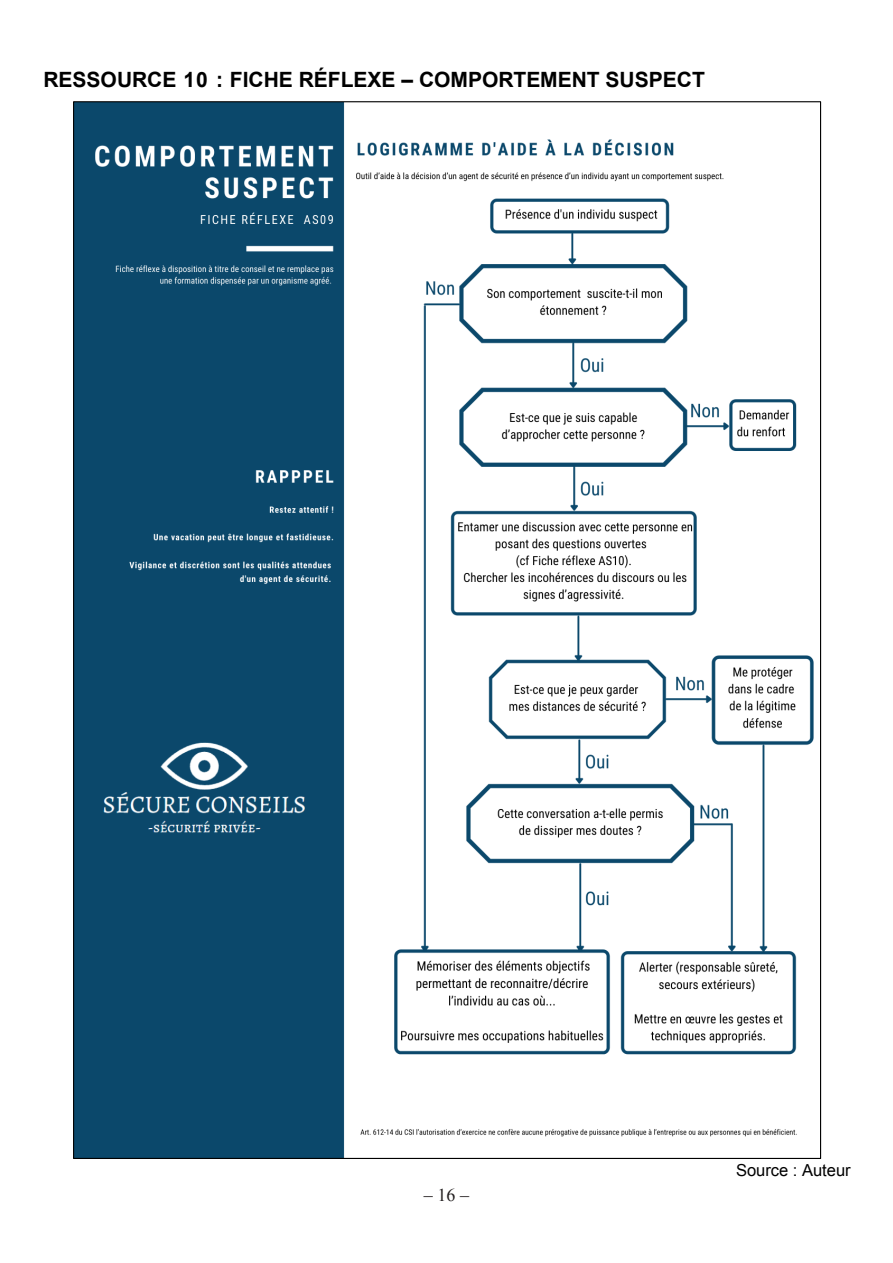
<style>
.page{position:relative;width:893px;height:1263px;background:#fff}
.page>*{position:absolute;margin:0;border:0;box-sizing:border-box;transform-origin:0 0}
.t1{font:700 21px "Arial";letter-spacing:-.005em;color:#000}
.t2{font:18px "Times New Roman";color:#231f20}
.t3{font:16.5px "Arial";color:#000}
</style>
<div class="page">
<img style="left:75px;top:103px;width:739px;height:1054px">
<p class="t1" style="left:43px;top:66px;width:663px">RESSOURCE 10 : FICHE RÉFLEXE – COMPORTEMENT SUSPECT</p>
<p class="t2" style="left:424px;top:1183px;width:46px">‒ 16 ‒</p>
<p class="t3" style="left:736px;top:1159px;width:116px">Source : Auteur</p>
</div>
